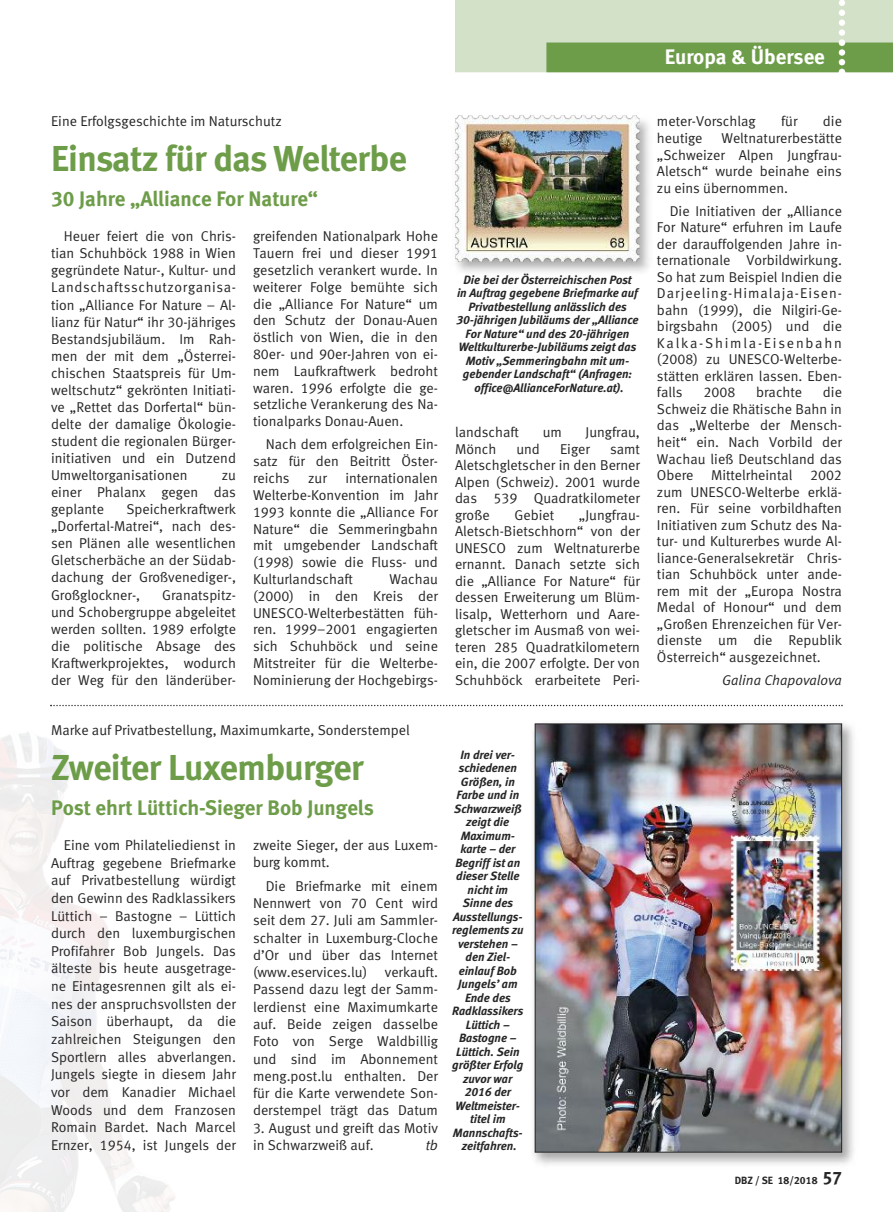
<style>
.page{position:relative;width:893px;height:1212px;background:#fff}
.page>*{position:absolute;margin:0;border:0;box-sizing:border-box;transform-origin:0 0}
.t1{font:36px "Meta Bold LF";letter-spacing:-.015em;color:#6e9d4a}
.t2{font:21px "Meta Bold LF";color:#6e9d4a}
.t3{font:21px "Meta Bold LF";color:#fff}
.t4{font:14.25px/16.5px "Meta Normal LF";color:#272526;text-align:justify}
.t5{font:italic 14.25px "Meta Normal LF";color:#272526}
.t6{font:italic 12px/13.5px "Meta Bold LF";color:#272526;text-align:center}
.t7{font:10.5px "Meta Bold LF";color:#272526}
.s1{font-size:18px}
</style>
<div class="page">
<svg style="left:455px;top:0;width:438px;height:72px;background:#b3cba0"></svg>
<svg style="left:50px;top:705px;width:793px;height:1px"></svg>
<img style="left:533px;top:723px;width:321px;height:442px">
<img style="left:537px;top:725px;width:303px;height:425px">
<div style="left:535px;top:723px;width:307px;height:429px;border:1px solid #272526"></div>
<img style="left:456px;top:115px;width:194px;height:158px">
<img style="left:455px;top:116px;width:185px;height:146px">
<h2 class="t3" style="left:665px;top:49px;width:162px">Europa &amp; Übersee</h2>
<p class="t4" style="left:51px;top:115px;width:232px">Eine Erfolgsgeschichte im Naturschutz</p>
<h1 class="t1" style="left:51px;top:146px;width:357px">Einsatz für das Welterbe</h1>
<h2 class="t2" style="left:51px;top:191px;width:268px">30 Jahre „Alliance For Nature“</h2>
<p class="t4" style="left:51px;top:229px;width:186px;line-height:17.1px;text-indent:13px">Heuer feiert die von Chris&shy;tian Schuhböck 1988 in Wien gegründete Natur-, Kultur- und Landschaftsschutzorganisa&shy;tion „Alliance For Nature – Al&shy;lianz für Natur“ ihr 30-jähriges Bestandsjubiläum. Im Rah&shy;men der mit dem „Österrei&shy;chischen Staatspreis für Um&shy;weltschutz“ gekrönten Initiati&shy;ve „Rettet das Dorfertal“ bün&shy;delte der damalige Ökologie&shy;student die regionalen Bürger&shy;initiativen und ein Dutzend Umweltorganisationen</p>
<p class="t4" style="left:51px;top:468px;width:186px;line-height:17.1px;text-indent:171px">zu einer Phalanx gegen das geplante</p>
<p class="t4" style="left:51px;top:502px;width:186px;line-height:17.1px;text-indent:75px">Speicherkraftwerk „Dorfertal-Matrei“, nach des&shy;sen Plänen alle wesentlichen Gletscherbäche an der Südab&shy;dachung der Großvenediger-, Großglockner-,</p>
<p class="t4" style="left:51px;top:587px;width:186px;line-height:17.1px;text-indent:111px">Granatspitz&shy;und Schobergruppe abgeleitet werden sollten. 1989 erfolgte die politische Absage des Kraftwerkprojektes, wodurch der Weg für den länderüber-</p>
<p class="t4" style="left:253px;top:229px;width:186px">greifenden Nationalpark Hohe Tauern frei und dieser 1991 gesetzlich verankert wurde. In weiterer Folge bemühte sich die „Alliance For Nature“ um den Schutz der Donau-Auen östlich von Wien, die in den 80er- und 90er-Jahren von ei&shy;nem Laufkraftwerk bedroht waren. 1996 erfolgte die ge&shy;setzliche Verankerung des Na&shy;tionalparks Donau-Auen.</p>
<p class="t4" style="left:253px;top:437px;width:186px;text-indent:13px">Nach dem erfolgreichen Ein&shy;satz für den Beitritt Öster&shy;reichs</p>
<p class="t4" style="left:253px;top:471px;width:186px;text-indent:92px">internationalen Welterbe-Konvention im Jahr 1993 konnte die „Alliance For Nature“ die Semmeringbahn mit umgebender Landschaft (1998) sowie die Fluss- und Kulturlandschaft</p>
<p class="t4" style="left:308px;top:471px;width:20px">zur</p>
<p class="t4" style="left:253px;top:572px;width:186px;text-indent:136px">Wachau (2000) in den Kreis der UNESCO-Welterbestätten füh&shy;ren. 1999–2001 engagierten sich Schuhböck und seine Mitstreiter für die Welterbe-Nominierung der Hochgebirgs-</p>
<p class="t6" style="left:456px;top:274px;width:183px">Die bei der Österreichischen Post<br>in Auftrag gegebene Briefmarke auf Privatbestellung anlässlich des 30-jährigen Jubiläums der „Alliance For Nature“ und des 20-jährigen Weltkulturerbe-Jubiläums zeigt das Motiv „Semmeringbahn mit um&shy;gebender Landschaft“ (Anfragen: office@AllianceForNature.at).</p>
<p class="t4" style="left:455px;top:425px;width:66px">landschaft</p>
<p class="t4" style="left:543px;top:425px;width:21px">um</p>
<p class="t4" style="left:585px;top:425px;width:56px">Jungfrau,</p>
<p class="t4" style="left:455px;top:442px;width:43px">Mönch</p>
<p class="t4" style="left:516px;top:442px;width:25px">und</p>
<p class="t4" style="left:560px;top:442px;width:31px">Eiger</p>
<p class="t4" style="left:455px;top:442px;width:186px;text-indent:155px">samt Aletschgletscher in den Berner Alpen (Schweiz). 2001 wurde das 539 Quadratkilometer große</p>
<p class="t4" style="left:514px;top:508px;width:41px">Gebiet</p>
<p class="t4" style="left:455px;top:508px;width:186px;text-indent:124px">„Jungfrau-Aletsch-Bietschhorn“ von der UNESCO zum Weltnaturerbe ernannt. Danach setzte sich die „Alliance For Nature“ für dessen Erweiterung um Blüm&shy;lisalp, Wetterhorn und Aare&shy;gletscher im Ausmaß von wei&shy;teren 285 Quadratkilometern ein, die 2007 erfolgte. Der von Schuhböck erarbeitete Peri-</p>
<p class="t4" style="left:51px;top:723px;width:360px">Marke auf Privatbestellung, Maximumkarte, Sonderstempel</p>
<h1 class="t1" style="left:51px;top:755px;width:314px">Zweiter Luxemburger</h1>
<h2 class="t2" style="left:51px;top:800px;width:324px">Post ehrt Lüttich-Sieger Bob Jungels</h2>
<p class="t4" style="left:253px;top:838px;width:186px;line-height:17.2px">zweite Sieger, der aus Luxem&shy;burg kommt.</p>
<p class="t4" style="left:253px;top:879px;width:186px;line-height:17.2px;text-indent:13px">Die Briefmarke mit einem Nennwert von 70 Cent wird seit dem 27. Juli am Sammler&shy;schalter in Luxemburg-Cloche d’Or und über das Internet (www.eservices.lu) verkauft.<br>Passend dazu legt der Samm&shy;lerdienst eine Maximumkarte auf. Beide zeigen dasselbe Foto von Serge Waldbillig und sind im Abonnement meng.post.lu enthalten. Der für die Karte verwendete Son&shy;derstempel trägt das Datum</p>
<p class="t4" style="left:253px;top:1120px;width:186px;line-height:17.2px">3. August und greift das Motiv in Schwarzweiß auf.</p>
<p class="t4" style="left:51px;top:837px;width:186px;line-height:17.7px;text-indent:13px">Eine vom Philateliedienst in Auftrag gegebene Briefmarke auf Privatbestellung würdigt den Gewinn des Radklassikers Lüttich – Bastogne – Lüttich durch den luxemburgischen Profifahrer Bob Jungels. Das älteste bis heute ausgetrage&shy;ne Eintagesrennen gilt als ei&shy;nes der anspruchsvollsten der Saison überhaupt, da die zahlreichen Steigungen den Sportlern alles abverlangen.<br>Jungels siegte in diesem Jahr vor dem Kanadier Michael Woods und dem Franzosen Romain Bardet. Nach Marcel Ernzer, 1954, ist Jungels der</p>
<p class="t5" style="left:426px;top:1140px;width:14px">tb</p>
<p class="t6" style="left:452px;top:749px;width:73px">In drei ver&shy;schiedenen<br>Größen, in<br>Farbe und in<br>Schwarzweiß zeigt die<br>Maximum&shy;karte – der<br>Begriff ist an dieser Stelle nicht im<br>Sinne des<br>Ausstellungs&shy;reglements zu verstehen – den Ziel&shy;einlauf Bob<br>Jungels’ am<br>Ende des<br>Radklassikers<br>Lüttich –<br>Bastogne –<br>Lüttich. Sein größter Erfolg zuvor war<br>2016 der<br>Weltmeister&shy;titel im<br>Mannschafts&shy;zeitfahren.</p>
<p class="t4" style="left:657px;top:115px;width:100px">meter-Vorschlag</p>
<p class="t4" style="left:781px;top:115px;width:18px">für</p>
<p class="t4" style="left:823px;top:115px;width:20px">die</p>
<p class="t4" style="left:657px;top:131px;width:47px">heutige</p>
<p class="t4" style="left:657px;top:131px;width:186px;text-indent:64px">Weltnaturerbestätte „Schweizer Alpen Jungfrau-Aletsch“ wurde beinahe eins zu eins übernommen.</p>
<p class="t4" style="left:657px;top:204px;width:186px;text-indent:13px">Die Initiativen der „Alliance For Nature“ erfuhren im Laufe der darauffolgenden Jahre in&shy;ternationale Vorbildwirkung.<br>So hat zum Beispiel Indien die Darjeeling-Himalaja-Eisen&shy;bahn (1999), die Nilgiri-Ge&shy;birgsbahn (2005) und die Kalka-Shimla-Eisenbahn (2008) zu UNESCO-Welterbe&shy;stätten erklären lassen. Eben&shy;falls</p>
<p class="t4" style="left:703px;top:386px;width:33px">2008</p>
<p class="t4" style="left:756px;top:386px;width:48px">brachte</p>
<p class="t4" style="left:657px;top:386px;width:186px;text-indent:166px">die Schweiz die Rhätische Bahn in das „Welterbe der Mensch&shy;heit“ ein. Nach Vorbild der Wachau ließ Deutschland das Obere Mittelrheintal 2002 zum UNESCO-Welterbe erklä&shy;ren. Für seine vorbildhaften Initiativen zum Schutz des Na&shy;tur- und Kulturerbes wurde Al&shy;liance-Generalsekretär Chris&shy;tian Schuhböck unter ande&shy;rem mit der „Europa Nostra Medal of Honour“ und dem „Großen Ehrenzeichen für Ver&shy;dienste um die Republik Österreich“ ausgezeichnet.</p>
<p class="t5" style="left:722px;top:675px;width:121px">Galina Chapovalova</p>
<p class="t7" style="left:735px;top:1176px;width:109px">DBZ / SE 18/2018 <span class="s1">57</span></p>
</div>
